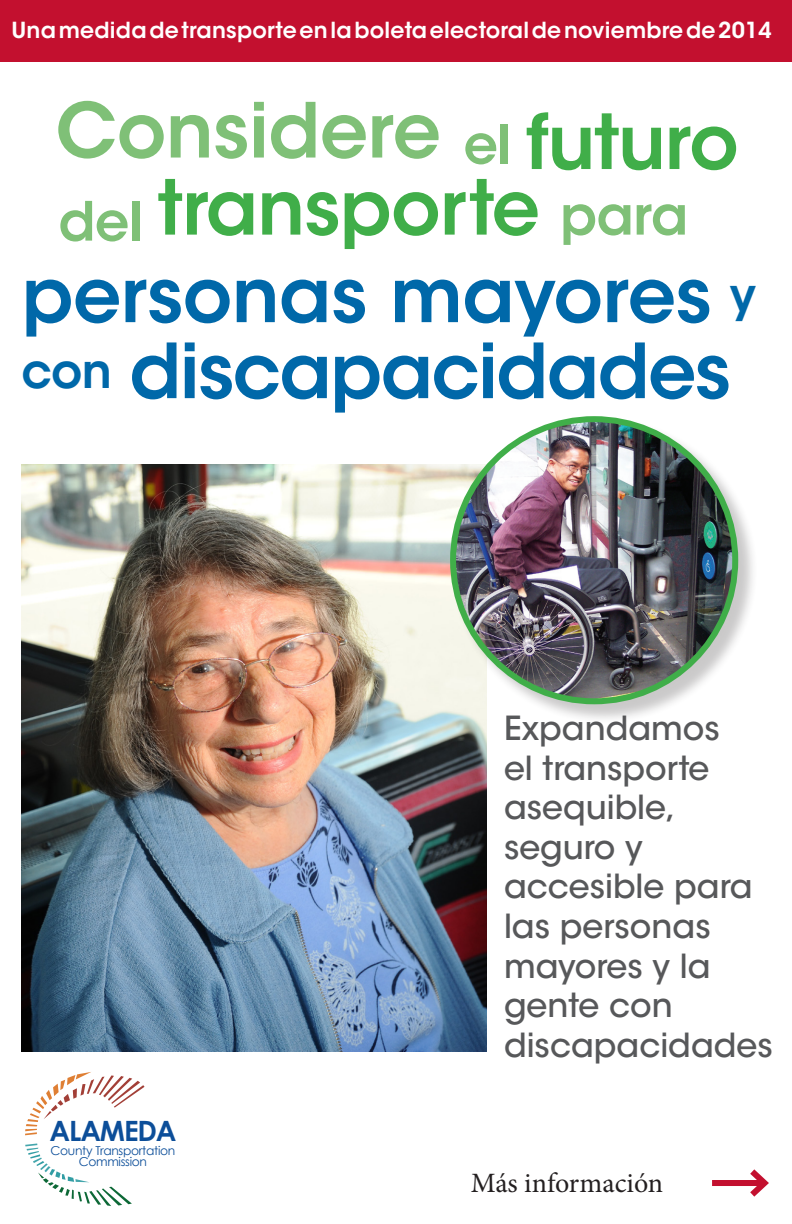
<style>
.page{position:relative;width:792px;height:1224px;background:#fff}
.page>*{position:absolute;margin:0;border:0;box-sizing:border-box;transform-origin:0 0}
.t1{font:600 75.2px "ITC Avant Garde Std";letter-spacing:-.02em;color:#0068a9}
.t2{font:600 75.2px "ITC Avant Garde Std";letter-spacing:-.01em;color:#40ae49}
.t3{font:600 75.2px "ITC Avant Garde Std";letter-spacing:-.01em;color:#7fc077}
.t4{font:500 33px/39.6px "ITC Avant Garde Std";color:#57585a}
.t5{font:28px "Minion Pro";color:#231f20}
.t6{font:700 28px "Century Gothic";letter-spacing:-.04em;color:#0c4e99}
.t7{font:600 22px "ITC Avant Garde Std";letter-spacing:.01em;color:#fff}
.t8{font:12.2px/11px "Century Gothic";letter-spacing:-.025em;color:#0c4e99;text-align:center}
.s1{font-size:53.6px}
.s2{color:#40ae49}
.s3{font-size:53.6px;color:#7fc077}
.s4{font-size:47.6px}
</style>
<div class="page">
<div style="left:0;top:0;width:792px;height:62px;background:#c3102f"></div>
<div style="left:712px;top:1180px;width:53px;height:6px;background:#c3102f"></div>
<svg style="left:750px;top:1169px;width:19px;height:28px"></svg>
<svg style="left:25px;top:1072px;width:120px;height:63px"></svg>
<svg style="left:25px;top:1143px;width:107px;height:63px"></svg>
<img style="left:22px;top:464px;width:465px;height:587px">
<div style="left:451px;top:417px;width:307px;height:307px;background:#231f20;opacity:.24"></div>
<img style="left:453px;top:419px;width:282px;height:282px;border-radius:141px">
<div style="left:450px;top:416px;width:288px;height:288px;border:6px solid #40ae49;border-radius:50%"></div>
<p class="t7" style="left:12px;top:16px;width:762px">Una medida de transporte en la boleta electoral de noviembre de 2014</p>
<p class="t3" style="left:55px;top:82px;width:685px">Considere <span class="s1">el</span> <span class="s2">futuro</span></p>
<p class="t2" style="left:58px;top:160px;width:631px"><span class="s3">del</span> transporte <span class="s3">para</span></p>
<p class="t1" style="left:22px;top:247px;width:736px">personas mayores <span class="s4">y</span></p>
<p class="t1" style="left:22px;top:323px;width:711px"><span class="s4">con</span> discapacidades</p>
<p class="t6" style="left:50px;top:1113px;width:129px">ALAMEDA</p>
<p class="t8" style="left:51px;top:1145px;width:126px">County Transportation<br>Commission</p>
<p class="t4" style="left:504px;top:708px;width:270px">Expandamos<br>el transporte asequible, seguro y accesible para las personas mayores y la gente con discapacidades</p>
<p class="t5" style="left:471px;top:1164px;width:194px">Más información</p>
</div>
